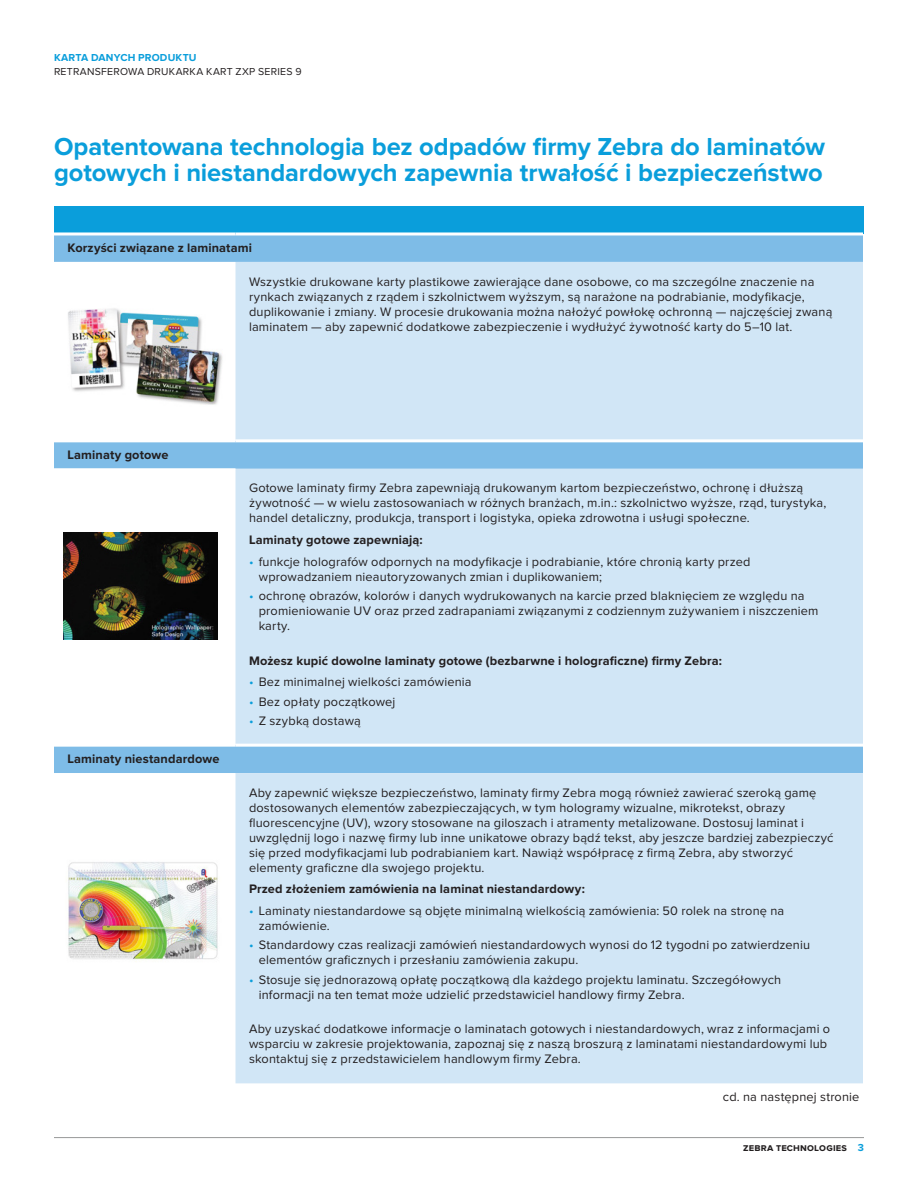
<style>
.page{position:relative;width:918px;height:1188px;background:#fff}
.page>*{position:absolute;margin:0;border:0;box-sizing:border-box;transform-origin:0 0}
.Heading-4_Interior_H{font:700 25.5px/25.5px "Proxima Nova";letter-spacing:-.005em;color:#0a9edb}
.Table_Body_Copy{font:12.75px/15px "Proxima Nova";letter-spacing:.015em;color:#231f20}
.Table_Body_Copy-2{font:700 12.75px "Proxima Nova";letter-spacing:.01em;color:#231f20}
.Table_Subhead_Black{font:700 12.75px "Proxima Nova";letter-spacing:.01em;color:#231f20}
.Body{font:12.75px "Proxima Nova";letter-spacing:.01em;color:#231f20}
.t1{font:10.5px "Proxima Nova";letter-spacing:.025em;color:#231f20}
.t2{font:700 10.5px "Proxima Nova";letter-spacing:.02em;color:#0a9edb}
.t3{font:700 10.5px "Proxima Nova";letter-spacing:.015em;color:#231f20}
.s1{color:#0a9edb}
</style>
<div class="page">
<div style="left:54px;top:206px;width:809px;height:28px;background:#0a9edb"></div>
<svg style="left:54px;top:235px;width:809px;height:27px;background:#80bde7"></svg>
<svg style="left:54px;top:262px;width:182px;height:821px"></svg>
<div style="left:236px;top:262px;width:627px;height:821px;background:#d1e6f6"></div>
<hr style="left:54px;top:469px;width:182px;height:1px;background:#fff">
<hr style="left:54px;top:439px;width:182px;height:3px;background:#fff">
<hr style="left:236px;top:439px;width:627px;height:3px;background:#fff">
<hr style="left:54px;top:232px;width:182px;height:3px;background:#fff">
<hr style="left:236px;top:232px;width:627px;height:3px;background:#fff">
<hr style="left:54px;top:744px;width:182px;height:3px;background:#fff">
<hr style="left:236px;top:744px;width:627px;height:3px;background:#fff">
<img style="left:63px;top:297px;width:164px;height:114px">
<img style="left:63px;top:532px;width:154px;height:107px">
<img style="left:62px;top:854px;width:161px;height:113px">
<hr style="left:54px;top:1137px;width:810px;height:1px;background:#989999">
<p class="t2" style="left:54px;top:53px;width:144px">KARTA DANYCH PRODUKTU</p>
<p class="t1" style="left:54px;top:67px;width:249px">RETRANSFEROWA DRUKARKA KART ZXP SERIES 9</p>
<p class="Heading-4_Interior_H" style="left:54px;top:135px;width:773px">Opatentowana technologia bez odpadów firmy Zebra do laminatów gotowych i niestandardowych zapewnia trwałość i bezpieczeństwo</p>
<p class="Table_Subhead_Black" style="left:68px;top:242px;width:186px">Korzyści związane z laminatami</p>
<p class="Table_Body_Copy" style="left:249px;top:274px;width:585px">Wszystkie drukowane karty plastikowe zawierające dane osobowe, co ma szczególne znaczenie na rynkach związanych z rządem i szkolnictwem wyższym, są narażone na podrabianie, modyfikacje, duplikowanie i zmiany. W procesie drukowania można nałożyć powłokę ochronną — najczęściej zwaną laminatem — aby zapewnić dodatkowe zabezpieczenie i wydłużyć żywotność karty do 5–10 lat.</p>
<p class="Table_Subhead_Black" style="left:68px;top:449px;width:103px">Laminaty gotowe</p>
<p class="Table_Subhead_Black" style="left:68px;top:753px;width:153px">Laminaty niestandardowe</p>
<p class="Table_Body_Copy" style="left:249px;top:481px;width:579px">Gotowe laminaty firmy Zebra zapewniają drukowanym kartom bezpieczeństwo, ochronę i dłuższą żywotność — w wielu zastosowaniach w różnych branżach, m.in.: szkolnictwo wyższe, rząd, turystyka, handel detaliczny, produkcja, transport i logistyka, opieka zdrowotna i usługi społeczne.</p>
<p class="Table_Body_Copy-2" style="left:249px;top:534px;width:175px">Laminaty gotowe zapewniają:</p>
<p class="Table_Body_Copy" style="left:259px;top:555px;width:493px;text-indent:-10px"><span class="s1">•</span> funkcje holografów odpornych na modyfikacje i podrabianie, które chronią karty przed wprowadzaniem nieautoryzowanych zmian i duplikowaniem;</p>
<p class="Table_Body_Copy" style="left:259px;top:589px;width:561px;text-indent:-10px"><span class="s1">•</span> ochronę obrazów, kolorów i danych wydrukowanych na karcie przed blaknięciem ze względu na promieniowanie UV oraz przed zadrapaniami związanymi z codziennym zużywaniem i niszczeniem karty.</p>
<p class="Table_Body_Copy-2" style="left:249px;top:654px;width:474px">Możesz kupić dowolne laminaty gotowe (bezbarwne i holograficzne) firmy Zebra:</p>
<p class="Table_Body_Copy" style="left:249px;top:675px;width:224px"><span class="s1">•</span> Bez minimalnej wielkości zamówienia</p>
<p class="Table_Body_Copy" style="left:249px;top:694px;width:148px"><span class="s1">•</span> Bez opłaty początkowej</p>
<p class="Table_Body_Copy" style="left:249px;top:714px;width:113px"><span class="s1">•</span> Z szybką dostawą</p>
<p class="Table_Body_Copy" style="left:249px;top:785px;width:586px">Aby zapewnić większe bezpieczeństwo, laminaty firmy Zebra mogą również zawierać szeroką gamę dostosowanych elementów zabezpieczających, w tym hologramy wizualne, mikrotekst, obrazy fluorescencyjne (UV), wzory stosowane na giloszach i atramenty metalizowane. Dostosuj laminat i uwzględnij logo i nazwę firmy lub inne unikatowe obrazy bądź tekst, aby jeszcze bardziej zabezpieczyć się przed modyfikacjami lub podrabianiem kart. Nawiąż współpracę z firmą Zebra, aby stworzyć elementy graficzne dla swojego projektu.</p>
<p class="Table_Body_Copy-2" style="left:249px;top:883px;width:337px">Przed złożeniem zamówienia na laminat niestandardowy:</p>
<p class="Table_Body_Copy" style="left:259px;top:904px;width:527px;text-indent:-10px"><span class="s1">•</span> Laminaty niestandardowe są objęte minimalną wielkością zamówienia: 50 rolek na stronę na zamówienie.</p>
<p class="Table_Body_Copy" style="left:259px;top:938px;width:553px;text-indent:-10px"><span class="s1">•</span> Standardowy czas realizacji zamówień niestandardowych wynosi do 12 tygodni po zatwierdzeniu elementów graficznych i przesłaniu zamówienia zakupu.</p>
<p class="Table_Body_Copy" style="left:259px;top:973px;width:524px;text-indent:-10px"><span class="s1">•</span> Stosuje się jednorazową opłatę początkową dla każdego projektu laminatu. Szczegółowych informacji na ten temat może udzielić przedstawiciel handlowy firmy Zebra.</p>
<p class="Table_Body_Copy" style="left:249px;top:1022px;width:583px">Aby uzyskać dodatkowe informacje o laminatach gotowych i niestandardowych, wraz z informacjami o wsparciu w zakresie projektowania, zapoznaj się z naszą broszurą z laminatami niestandardowymi lub skontaktuj się z przedstawicielem handlowym firmy Zebra.</p>
<p class="Body" style="left:723px;top:1091px;width:138px">cd. na następnej stronie</p>
<p class="t3" style="left:743px;top:1143px;width:122px">zebra technologies <span class="s1">3</span></p>
</div>
